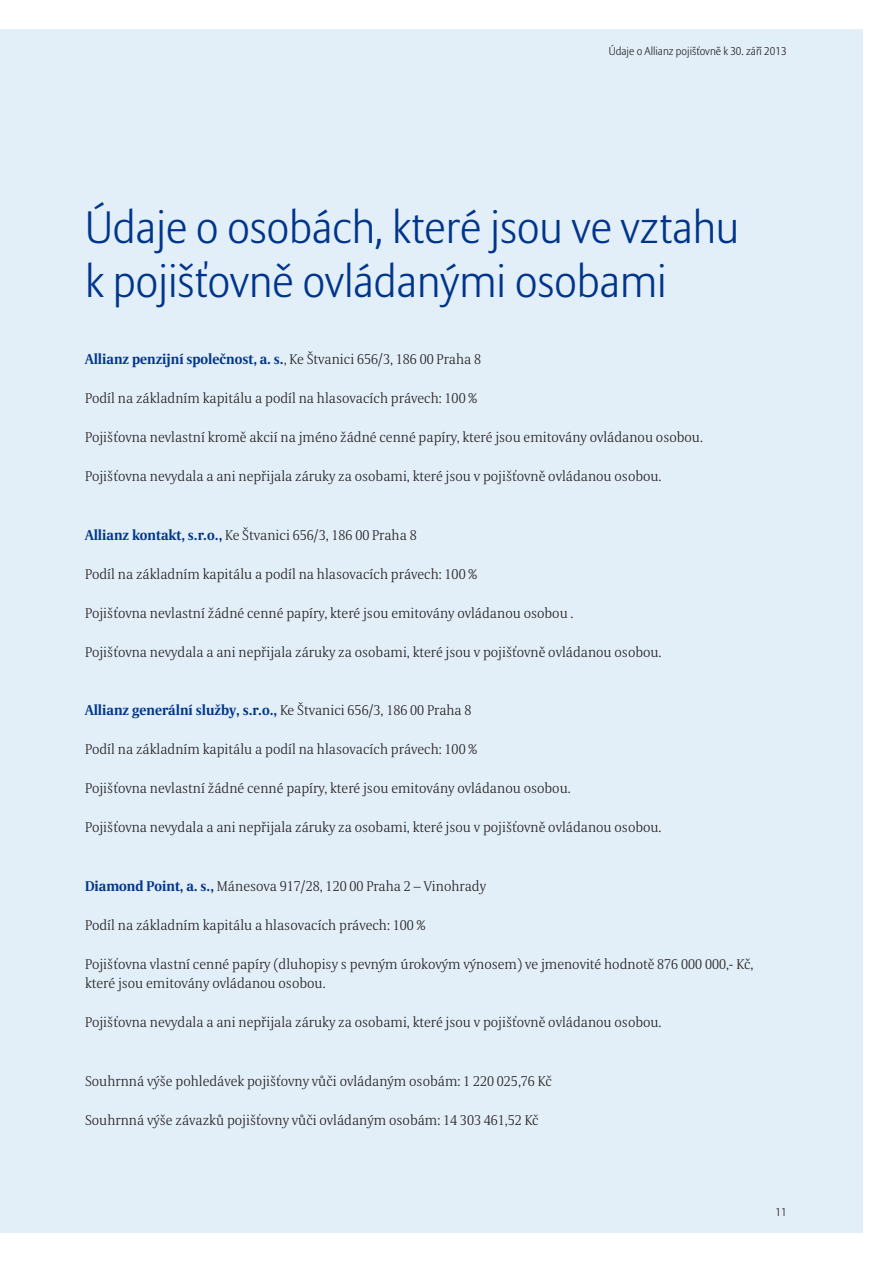
<style>
.page{position:relative;width:893px;height:1263px;background:#fff}
.page>*{position:absolute;margin:0;border:0;box-sizing:border-box;transform-origin:0 0}
.t1{font:300 45px/54px "Allianz Sans";color:#00358b}
.t2{font:300 14.1px/19.5px "Allianz Serif";color:#231f20}
.t3{font:700 14.1px "Allianz Serif";color:#00358b}
.t4{font:300 11.25px "Allianz Sans";color:#231f20}
.s1{font-weight:300;color:#231f20}
.s2{font-weight:700;color:#00358b}
</style>
<div class="page">
<div style="left:0;top:30px;width:863px;height:1203px;background:#e2eef8"></div>
<p class="t4" style="left:609px;top:47px;width:179px">Údaje o Allianz pojišťovně k 30. září 2013</p>
<h1 class="t1" style="left:85px;top:204px;width:656px">Údaje o osobách, které jsou ve vztahu k pojišťovně ovládanými osobami</h1>
<p class="t3" style="left:85px;top:354px;width:398px">Allianz penzijní společnost, a. s.<span class="s1">, Ke Štvanici 656/3, 186 00 Praha 8</span></p>
<p class="t2" style="left:85px;top:390px;width:393px">Podíl na základním kapitálu a podíl na hlasovacích právech: 100 %</p>
<p class="t2" style="left:85px;top:429px;width:619px">Pojišťovna nevlastní kromě akcií na jméno žádné cenné papíry, které jsou emitovány ovládanou osobou.</p>
<p class="t2" style="left:85px;top:468px;width:578px">Pojišťovna nevydala a ani nepřijala záruky za osobami, které jsou v pojišťovně ovládanou osobou.</p>
<p class="t2" style="left:85px;top:527px;width:333px"><span class="s2">Allianz kontakt, s.r.o.,</span> Ke Štvanici 656/3, 186 00 Praha 8</p>
<p class="t2" style="left:85px;top:566px;width:393px">Podíl na základním kapitálu a podíl na hlasovacích právech: 100 %</p>
<p class="t2" style="left:85px;top:605px;width:490px">Pojišťovna nevlastní žádné cenné papíry, které jsou emitovány ovládanou osobou .</p>
<p class="t2" style="left:85px;top:644px;width:578px">Pojišťovna nevydala a ani nepřijala záruky za osobami, které jsou v pojišťovně ovládanou osobou.</p>
<p class="t3" style="left:85px;top:705px;width:388px">Allianz generální služby, s.r.o., <span class="s1">Ke Štvanici 656/3, 186 00 Praha 8</span></p>
<p class="t2" style="left:85px;top:741px;width:393px">Podíl na základním kapitálu a podíl na hlasovacích právech: 100 %</p>
<p class="t2" style="left:85px;top:780px;width:487px">Pojišťovna nevlastní žádné cenné papíry, které jsou emitovány ovládanou osobou.</p>
<p class="t2" style="left:85px;top:819px;width:578px">Pojišťovna nevydala a ani nepřijala záruky za osobami, které jsou v pojišťovně ovládanou osobou.</p>
<p class="t2" style="left:85px;top:878px;width:402px"><span class="s2">Diamond Point, a. s.,</span> Mánesova 917/28, 120 00 Praha 2 – Vinohrady</p>
<p class="t2" style="left:85px;top:917px;width:342px">Podíl na základním kapitálu a hlasovacích právech: 100 %</p>
<p class="t2" style="left:85px;top:956px;width:670px">Pojišťovna vlastní cenné papíry (dluhopisy s pevným úrokovým výnosem) ve jmenovité hodnotě 876 000 000,- Kč, které jsou emitovány ovládanou osobou.</p>
<p class="t2" style="left:85px;top:1014px;width:578px">Pojišťovna nevydala a ani nepřijala záruky za osobami, které jsou v pojišťovně ovládanou osobou.</p>
<p class="t2" style="left:85px;top:1073px;width:468px">Souhrnná výše pohledávek pojišťovny vůči ovládaným osobám: 1 220 025,76 Kč</p>
<p class="t2" style="left:85px;top:1112px;width:455px">Souhrnná výše závazků pojišťovny vůči ovládaným osobám: 14 303 461,52 Kč</p>
<p class="t4" style="left:775px;top:1208px;width:13px">11</p>
</div>
